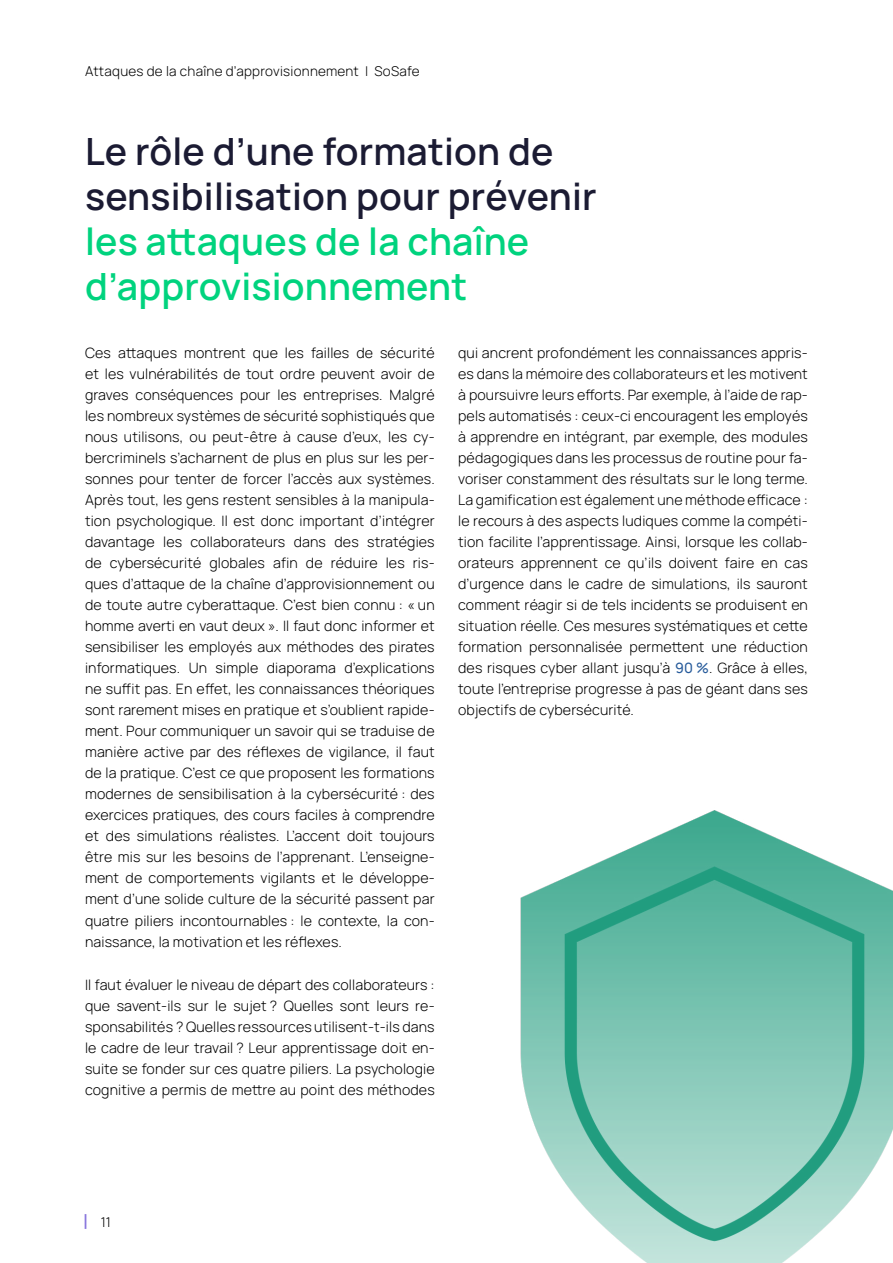
<style>
.page{position:relative;width:893px;height:1263px;background:#fff}
.page>*{position:absolute;margin:0;border:0;box-sizing:border-box;transform-origin:0 0}
.Head_30{font:600 37.5px/45px "Manrope";letter-spacing:.005em;color:#1b1b33}
.Text_10{font:300 14.25px/21px "Manrope";letter-spacing:.01em;color:#000;text-align:justify}
.t1{font:300 13.5px "Manrope";letter-spacing:.02em;color:#000}
.s1{color:#00d37e}
.s2{font-weight:500;color:#275b9b}
</style>
<div class="page">
<svg style="left:85px;top:1214px;width:1px;height:15px"></svg>
<img style="left:520px;top:810px;width:373px;height:453px">
<p class="t1" style="left:85px;top:62px;width:336px">Attaques de la chaîne d’approvisionnement | SoSafe</p>
<p class="Head_30" style="left:85px;top:127px;width:513px">Le rôle d’une formation de sensibilisation pour prévenir <span class="s1">les attaques de la chaîne d’approvisionnement</span></p>
<p class="Text_10" style="left:85px;top:342px;width:351px">Ces attaques montrent que les failles de sécurité et les vulnérabilités de tout ordre peuvent avoir de graves conséquences pour les entreprises. Malgré les nombreux systèmes de sécurité sophistiqués que nous utilisons, ou peut-être à cause d’eux, les cy&shy;bercriminels s’acharnent de plus en plus sur les per&shy;sonnes pour tenter de forcer l’accès aux systèmes.<br>Après tout, les gens restent sensibles à la manipula&shy;tion psychologique. Il est donc important d’intégrer davantage les collaborateurs dans des stratégies de cybersécurité globales afin de réduire les ris&shy;ques d’attaque de la chaîne d’approvisionnement ou de toute autre cyberattaque. C’est bien connu : « un homme averti en vaut deux ». Il faut donc informer et sensibiliser les employés aux méthodes des pirates informatiques. Un simple diaporama d’explications ne suffit pas. En effet, les connaissances théoriques sont rarement mises en pratique et s’oublient rapide&shy;ment. Pour communiquer un savoir qui se traduise de manière active par des réflexes de vigilance, il faut de la pratique. C’est ce que proposent les formations modernes de sensibilisation à la cybersécurité : des exercices pratiques, des cours faciles à comprendre et des simulations réalistes. L’accent doit toujours être mis sur les besoins de l’apprenant. L’enseigne&shy;ment de comportements vigilants et le développe&shy;ment d’une solide culture de la sécurité passent par quatre piliers incontournables : le contexte, la con&shy;naissance, la motivation et les réflexes.</p>
<p class="Text_10" style="left:85px;top:974px;width:351px">Il faut évaluer le niveau de départ des collaborateurs : que savent-ils sur le sujet ? Quelles sont leurs re&shy;sponsabilités ? Quelles ressources utilisent-t-ils dans le cadre de leur travail ? Leur apprentissage doit en&shy;suite se fonder sur ces quatre piliers. La psychologie cognitive a permis de mettre au point des méthodes</p>
<p class="Text_10" style="left:458px;top:342px;width:351px">qui ancrent profondément les connaissances appris&shy;es dans la mémoire des collaborateurs et les motivent à poursuivre leurs efforts. Par exemple, à l’aide de rap&shy;pels automatisés : ceux-ci encouragent les employés à apprendre en intégrant, par exemple, des modules pédagogiques dans les processus de routine pour fa&shy;voriser constamment des résultats sur le long terme.<br>La gamification est également une méthode efficace : le recours à des aspects ludiques comme la compéti&shy;tion facilite l’apprentissage. Ainsi, lorsque les collab&shy;orateurs apprennent ce qu’ils doivent faire en cas d’urgence dans le cadre de simulations, ils sauront comment réagir si de tels incidents se produisent en situation réelle. Ces mesures systématiques et cette formation personnalisée permettent une réduction des risques cyber allant jusqu’à <span class="s2">90 %</span>. Grâce à elles, toute l’entreprise progresse à pas de géant dans ses objectifs de cybersécurité.</p>
<p class="t1" style="left:101px;top:1212px;width:12px">11</p>
</div>
